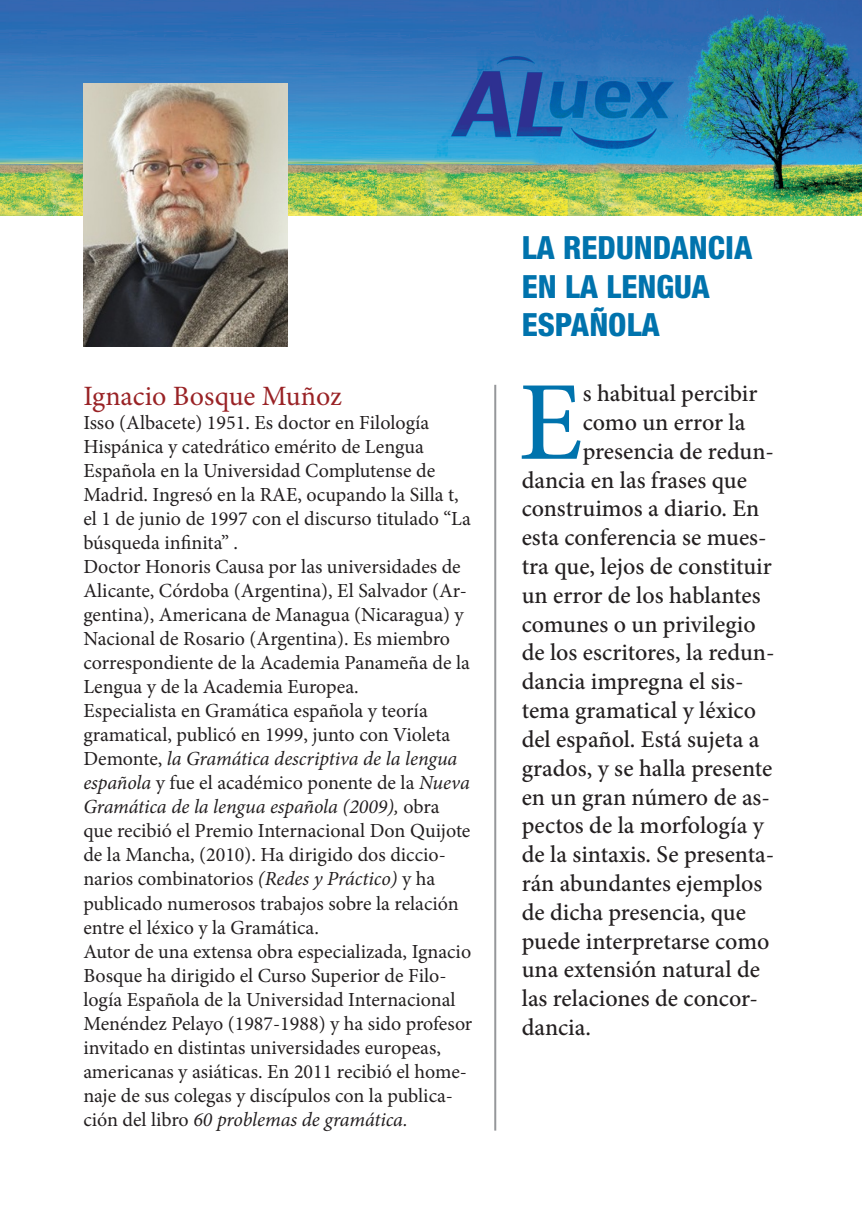
<style>
.page{position:relative;width:862px;height:1214px;background:#fff}
.page>*{position:absolute;margin:0;border:0;box-sizing:border-box;transform-origin:0 0}
.t1{font:500 112.6px "Minion Pro";color:#0073ad}
.t2{font:800 condensed 32px "Helvetica Neue";color:#0073ad}
.t3{font:28px "Minion Pro";color:#992225}
.t4{font:500 24px "Minion Pro";color:#231f20}
.t5{font:20px/24px "Minion Pro";color:#231f20}
.s1{font-style:italic}
</style>
<div class="page">
<img style="left:0;top:0;width:862px;height:216px">
<img style="left:83px;top:83px;width:205px;height:264px">
<hr style="left:494px;top:385px;width:2px;height:745px;background:#95979a">
<p class="t3" style="left:83px;top:377px;width:260px">Ignacio Bosque Muñoz</p>
<p class="t5" style="left:83px;top:411px;width:389px">Isso (Albacete) 1951. Es doctor en Filología Hispánica y catedrático emérito de Lengua Española en la Universidad Complutense de Madrid. Ingresó en la RAE, ocupando la Silla t, el 1 de junio de 1997 con el discurso titulado “La búsqueda infinita” .</p>
<p class="t5" style="left:83px;top:555px;width:388px">Doctor Honoris Causa por las universidades de Alicante, Córdoba (Argentina), El Salvador (Ar&shy;gentina), Americana de Managua (Nicaragua) y Nacional de Rosario (Argentina). Es miembro correspondiente de la Academia Panameña de la Lengua y de la Academia Europea.</p>
<p class="t5" style="left:83px;top:699px;width:389px">Especialista en Gramática española y teoría gramatical, publicó en 1999, junto con Violeta Demonte, <span class="s1">la Gramática descriptiva de la lengua española</span> y fue el académico ponente de la <span class="s1">Nueva Gramática de la lengua española (2009),</span> obra que recibió el Premio Internacional Don Quijote de la Mancha, (2010). Ha dirigido dos diccio&shy;narios combinatorios <span class="s1">(Redes y Práctico)</span> y ha publicado numerosos trabajos sobre la relación entre el léxico y la Gramática.</p>
<p class="t5" style="left:83px;top:939px;width:390px">Autor de una extensa obra especializada, Ignacio Bosque ha dirigido el Curso Superior de Filo&shy;logía Española de la Universidad Internacional Menéndez Pelayo (1987-1988) y ha sido profesor invitado en distintas universidades europeas, americanas y asiáticas. En 2011 recibió el home&shy;naje de sus colegas y discípulos con la publica&shy;ción del libro <span class="s1">60 problemas de gramática.</span></p>
<p class="t2" style="left:522px;top:228px;width:232px">LA REDUNDANCIA</p>
<p class="t2" style="left:522px;top:266px;width:190px">EN LA LENGUA</p>
<p class="t2" style="left:522px;top:305px;width:140px">ESPAÑOLA</p>
<p class="t1" style="left:518px;top:346px;width:66px">E</p>
<p class="t4" style="left:583px;top:377px;width:176px">s habitual percibir</p>
<p class="t4" style="left:583px;top:406px;width:164px">como un error la</p>
<p class="t4" style="left:583px;top:435px;width:193px">presencia de redun-</p>
<p class="t4" style="left:522px;top:463px;width:227px">dancia en las frases que</p>
<p class="t4" style="left:522px;top:492px;width:239px">construimos a diario. En</p>
<p class="t4" style="left:522px;top:521px;width:246px">esta conferencia se mues-</p>
<p class="t4" style="left:522px;top:550px;width:251px">tra que, lejos de constituir</p>
<p class="t4" style="left:522px;top:579px;width:240px">un error de los hablantes</p>
<p class="t4" style="left:522px;top:607px;width:235px">comunes o un privilegio</p>
<p class="t4" style="left:522px;top:636px;width:254px">de los escritores, la redun-</p>
<p class="t4" style="left:522px;top:665px;width:223px">dancia impregna el sis-</p>
<p class="t4" style="left:522px;top:694px;width:236px">tema gramatical y léxico</p>
<p class="t4" style="left:522px;top:723px;width:239px">del español. Está sujeta a</p>
<p class="t4" style="left:522px;top:751px;width:252px">grados, y se halla presente</p>
<p class="t4" style="left:522px;top:780px;width:250px">en un gran número de as-</p>
<p class="t4" style="left:522px;top:809px;width:243px">pectos de la morfología y</p>
<p class="t4" style="left:522px;top:838px;width:254px">de la sintaxis. Se presenta-</p>
<p class="t4" style="left:522px;top:867px;width:242px">rán abundantes ejemplos</p>
<p class="t4" style="left:522px;top:895px;width:226px">de dicha presencia, que</p>
<p class="t4" style="left:522px;top:924px;width:249px">puede interpretarse como</p>
<p class="t4" style="left:522px;top:953px;width:240px">una extensión natural de</p>
<p class="t4" style="left:522px;top:982px;width:238px">las relaciones de concor-</p>
<p class="t4" style="left:522px;top:1011px;width:71px">dancia.</p>
</div>
